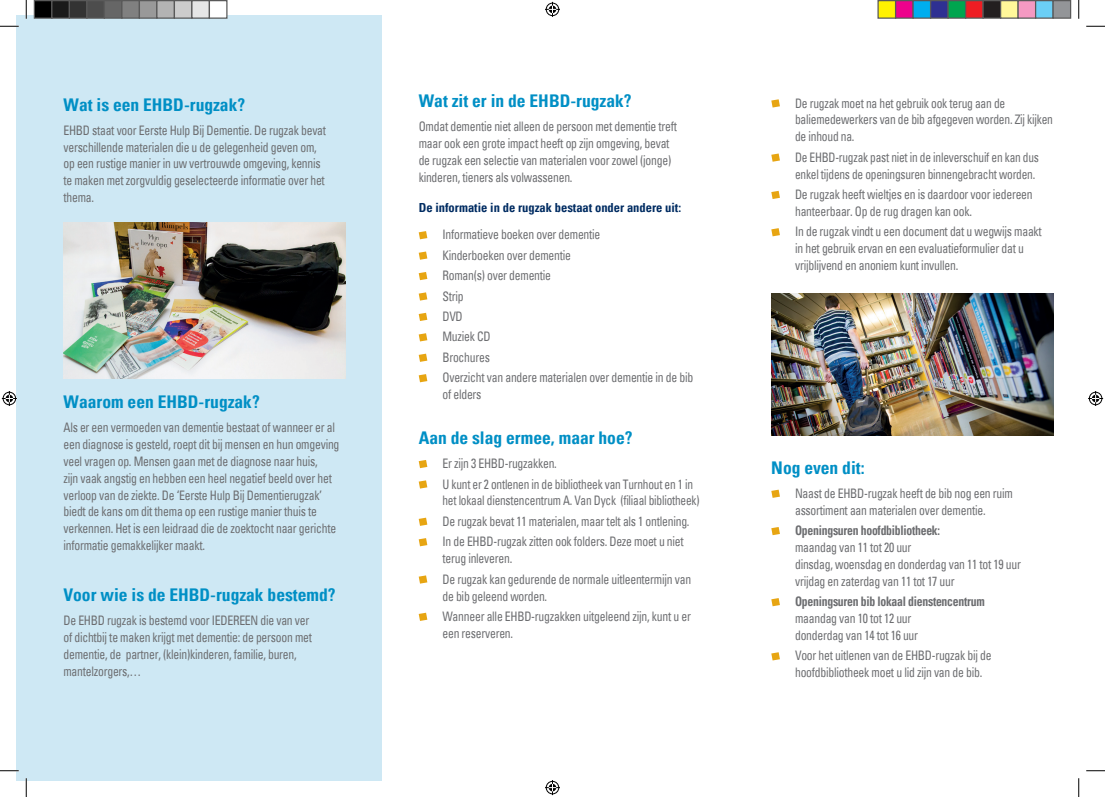
<style>
.page{position:relative;width:1105px;height:797px;background:#fff}
.page>*{position:absolute;margin:0;border:0;box-sizing:border-box;transform-origin:0 0}
.t1{font:700 condensed 17.5px "Univers";color:#008fc5}
.t2{font:condensed 13.12px/16.9px "Univers";letter-spacing:-.02em;color:#6c6d70;scale:.89 1}
.t3{font:condensed 13.12px/20.4px "Univers";letter-spacing:-.02em;color:#6c6d70;scale:.87 1}
.t4{font:condensed 13.12px/16.9px "Univers";letter-spacing:-.02em;color:#6c6d70;scale:.88 1}
.t5{font:700 condensed 13.12px "Univers";letter-spacing:-.02em;color:#6c6d70;scale:.89 1}
.t6{font:700 condensed 12.5px "Univers";color:#002c62}
</style>
<div class="page">
<div style="left:16px;top:16px;width:365px;height:765px;background:#cee8f4"></div>
<svg style="left:419px;top:231px;width:8px;height:8px"></svg>
<svg style="left:419px;top:251px;width:8px;height:9px"></svg>
<svg style="left:419px;top:272px;width:8px;height:8px"></svg>
<svg style="left:419px;top:292px;width:8px;height:8px"></svg>
<svg style="left:419px;top:313px;width:8px;height:8px"></svg>
<svg style="left:419px;top:333px;width:8px;height:8px"></svg>
<svg style="left:419px;top:353px;width:8px;height:9px"></svg>
<svg style="left:419px;top:374px;width:8px;height:8px"></svg>
<svg style="left:419px;top:460px;width:8px;height:8px"></svg>
<svg style="left:419px;top:480px;width:8px;height:8px"></svg>
<svg style="left:419px;top:517px;width:8px;height:9px"></svg>
<svg style="left:419px;top:538px;width:8px;height:8px"></svg>
<svg style="left:419px;top:575px;width:8px;height:8px"></svg>
<svg style="left:419px;top:612px;width:8px;height:9px"></svg>
<svg style="left:771px;top:99px;width:9px;height:8px"></svg>
<svg style="left:771px;top:153px;width:9px;height:9px"></svg>
<svg style="left:771px;top:191px;width:9px;height:8px"></svg>
<svg style="left:771px;top:228px;width:9px;height:8px"></svg>
<svg style="left:771px;top:489px;width:9px;height:9px"></svg>
<svg style="left:771px;top:527px;width:9px;height:8px"></svg>
<svg style="left:771px;top:598px;width:9px;height:8px"></svg>
<svg style="left:771px;top:652px;width:9px;height:8px"></svg>
<img style="left:63px;top:222px;width:282px;height:156px">
<img style="left:771px;top:294px;width:282px;height:142px">
<svg style="left:0;top:25px;width:19px;height:2px"></svg>
<svg style="left:1086px;top:25px;width:19px;height:2px"></svg>
<svg style="left:0;top:770px;width:19px;height:1px"></svg>
<svg style="left:1086px;top:770px;width:19px;height:1px"></svg>
<svg style="left:25px;top:0;width:2px;height:19px"></svg>
<svg style="left:25px;top:778px;width:2px;height:19px"></svg>
<svg style="left:1078px;top:0;width:1px;height:19px"></svg>
<svg style="left:1078px;top:778px;width:1px;height:19px"></svg>
<svg style="left:545px;top:2px;width:15px;height:15px"></svg>
<svg style="left:545px;top:780px;width:15px;height:15px"></svg>
<svg style="left:2px;top:391px;width:15px;height:15px"></svg>
<svg style="left:1088px;top:391px;width:15px;height:15px"></svg>
<div style="left:34px;top:1px;width:18px;height:17px;background:#000"></div>
<div style="left:34px;top:0;width:18px;height:19px;border:1px solid #595959"></div>
<div style="left:52px;top:1px;width:17px;height:17px;background:#1a1a1a"></div>
<div style="left:51px;top:0;width:19px;height:19px;border:1px solid #595959"></div>
<div style="left:69px;top:1px;width:18px;height:17px;background:#333"></div>
<div style="left:69px;top:0;width:19px;height:19px;border:1px solid #595959"></div>
<div style="left:87px;top:1px;width:17px;height:17px;background:#4d4d4d"></div>
<div style="left:86px;top:0;width:19px;height:19px;border:1px solid #595959"></div>
<div style="left:104px;top:1px;width:18px;height:17px;background:#666"></div>
<div style="left:104px;top:0;width:18px;height:19px;border:1px solid #595959"></div>
<div style="left:122px;top:1px;width:17px;height:17px;background:#808080"></div>
<div style="left:121px;top:0;width:19px;height:19px;border:1px solid #595959"></div>
<div style="left:139px;top:1px;width:18px;height:17px;background:#999"></div>
<div style="left:139px;top:0;width:19px;height:19px;border:1px solid #595959"></div>
<div style="left:157px;top:1px;width:17px;height:17px;background:#b3b3b3"></div>
<div style="left:156px;top:0;width:19px;height:19px;border:1px solid #595959"></div>
<div style="left:174px;top:1px;width:18px;height:17px;background:#ccc"></div>
<div style="left:174px;top:0;width:18px;height:19px;border:1px solid #595959"></div>
<div style="left:192px;top:1px;width:17px;height:17px;background:#e6e6e6"></div>
<div style="left:191px;top:0;width:19px;height:19px;border:1px solid #595959"></div>
<div style="left:209px;top:1px;width:18px;height:17px;background:#fff"></div>
<div style="left:209px;top:0;width:19px;height:19px;border:1px solid #595959"></div>
<div style="left:878px;top:1px;width:17px;height:17px;background:#fff101"></div>
<div style="left:877px;top:0;width:19px;height:19px;border:1px solid #595959"></div>
<div style="left:895px;top:1px;width:18px;height:17px;background:#ed028c"></div>
<div style="left:895px;top:0;width:19px;height:19px;border:1px solid #595959"></div>
<div style="left:913px;top:1px;width:17px;height:17px;background:#00aeef"></div>
<div style="left:912px;top:0;width:19px;height:19px;border:1px solid #595959"></div>
<div style="left:930px;top:1px;width:18px;height:17px;background:#2e3092"></div>
<div style="left:930px;top:0;width:19px;height:19px;border:1px solid #595959"></div>
<div style="left:948px;top:1px;width:17px;height:17px;background:#00a54f"></div>
<div style="left:947px;top:0;width:19px;height:19px;border:1px solid #595959"></div>
<div style="left:965px;top:1px;width:18px;height:17px;background:#ee1d23"></div>
<div style="left:965px;top:0;width:19px;height:19px;border:1px solid #595959"></div>
<div style="left:983px;top:1px;width:17px;height:17px;background:#231f20"></div>
<div style="left:982px;top:0;width:19px;height:19px;border:1px solid #595959"></div>
<div style="left:1000px;top:1px;width:18px;height:17px;background:#fff79a"></div>
<div style="left:1000px;top:0;width:19px;height:19px;border:1px solid #595959"></div>
<div style="left:1018px;top:1px;width:17px;height:17px;background:#f499c2"></div>
<div style="left:1017px;top:0;width:19px;height:19px;border:1px solid #595959"></div>
<div style="left:1035px;top:1px;width:18px;height:17px;background:#6bcff6"></div>
<div style="left:1035px;top:0;width:19px;height:19px;border:1px solid #595959"></div>
<div style="left:1053px;top:1px;width:17px;height:17px;background:#939598"></div>
<div style="left:1052px;top:0;width:19px;height:19px;border:1px solid #595959"></div>
<h1 class="t1" style="left:63px;top:94px;width:183px">Wat is een EHBD-rugzak?</h1>
<p class="t2" style="left:63px;top:121px;width:297px">EHBD staat voor Eerste Hulp Bij Dementie. De rugzak bevat verschillende materialen die u de gelegenheid geven om, op een rustige manier in uw vertrouwde omgeving, kennis te maken met zorgvuldig geselecteerde informatie over het thema.</p>
<h1 class="t1" style="left:63px;top:391px;width:198px">Waarom een EHBD-rugzak?</h1>
<p class="t2" style="left:63px;top:419px;width:312px">Als er een vermoeden van dementie bestaat of wanneer er al een diagnose is gesteld, roept dit bij mensen en hun omgeving veel vragen op. Mensen gaan met de diagnose naar huis,<br>zijn vaak angstig en hebben een heel negatief beeld over het verloop van de ziekte. De ‘Eerste Hulp Bij Dementierugzak’ biedt de kans om dit thema op een rustige manier thuis te verkennen. Het is een leidraad die de zoektocht naar gerichte informatie gemakkelijker maakt.</p>
<h1 class="t1" style="left:63px;top:584px;width:274px">Voor wie is de EHBD-rugzak bestemd?</h1>
<p class="t2" style="left:63px;top:612px;width:281px">De EHBD rugzak is bestemd voor IEDEREEN die van ver of dichtbij te maken krijgt met dementie: de persoon met dementie, de partner, (klein)kinderen, familie, buren, mantelzorgers,…</p>
<h1 class="t1" style="left:419px;top:90px;width:214px">Wat zit er in de EHBD-rugzak?</h1>
<p class="t2" style="left:419px;top:118px;width:292px">Omdat dementie niet alleen de persoon met dementie treft maar ook een grote impact heeft op zijn omgeving, bevat de rugzak een selectie van materialen voor zowel (jonge) kinderen, tieners als volwassenen.</p>
<p class="t6" style="left:419px;top:200px;width:264px">De informatie in de rugzak bestaat onder andere uit:</p>
<p class="t2" style="left:442px;top:224px;width:283px;line-height:20.4px">Informatieve boeken over dementie<br>Kinderboeken over dementie<br>Roman(s) over dementie<br>Strip<br>DVD<br>Muziek CD<br>Brochures<br>Overzicht van andere materialen over dementie in de bib</p>
<p class="t2" style="left:442px;top:386px;width:45px">of elders</p>
<h1 class="t1" style="left:419px;top:427px;width:215px">Aan de slag ermee, maar hoe?</h1>
<p class="t2" style="left:442px;top:453px;width:283px;line-height:20.4px">Er zijn 3 EHBD-rugzakken.<br>U kunt er 2 ontlenen in de bibliotheek van Turnhout en 1 in</p>
<p class="t3" style="left:442px;top:490px;width:297px">het lokaal dienstencentrum A. Van Dyck (filiaal bibliotheek)<br>De rugzak bevat 11 materialen, maar telt als 1 ontlening.<br>In de EHBD-rugzak zitten ook folders. Deze moet u niet</p>
<p class="t2" style="left:442px;top:548px;width:281px;line-height:20.4px">terug inleveren.<br>De rugzak kan gedurende de normale uitleentermijn van</p>
<p class="t2" style="left:442px;top:585px;width:281px;line-height:20.4px">de bib geleend worden.<br>Wanneer alle EHBD-rugzakken uitgeleend zijn, kunt u er</p>
<p class="t2" style="left:442px;top:624px;width:81px">een reserveren.</p>
<p class="t4" style="left:795px;top:94px;width:295px">De rugzak moet na het gebruik ook terug aan de baliemedewerkers van de bib afgegeven worden. Zij kijken de inhoud na.</p>
<p class="t3" style="left:795px;top:148px;width:282px;line-height:16.9px">De EHBD-rugzak past niet in de inleverschuif en kan dus enkel tijdens de openingsuren binnengebracht worden.</p>
<p class="t2" style="left:795px;top:186px;width:269px">De rugzak heeft wieltjes en is daardoor voor iedereen hanteerbaar. Op de rug dragen kan ook.</p>
<p class="t2" style="left:795px;top:223px;width:279px">In de rugzak vindt u een document dat u wegwijs maakt in het gebruik ervan en een evaluatieformulier dat u vrijblijvend en anoniem kunt invullen.</p>
<h1 class="t1" style="left:771px;top:457px;width:95px">Nog even dit:</h1>
<p class="t2" style="left:795px;top:484px;width:246px">Naast de EHBD-rugzak heeft de bib nog een ruim assortiment aan materialen over dementie.</p>
<p class="t5" style="left:795px;top:522px;width:165px">Openingsuren hoofdbibliotheek:</p>
<p class="t2" style="left:795px;top:538px;width:255px">maandag van 11 tot 20 uur<br>dinsdag, woensdag en donderdag van 11 tot 19 uur vrijdag en zaterdag van 11 tot 17 uur</p>
<p class="t5" style="left:795px;top:593px;width:215px">Openingsuren bib lokaal dienstencentrum</p>
<p class="t2" style="left:795px;top:610px;width:140px">maandag van 10 tot 12 uur donderdag van 14 tot 16 uur</p>
<p class="t2" style="left:795px;top:647px;width:222px">Voor het uitlenen van de EHBD-rugzak bij de hoofdbibliotheek moet u lid zijn van de bib.</p>
</div>
